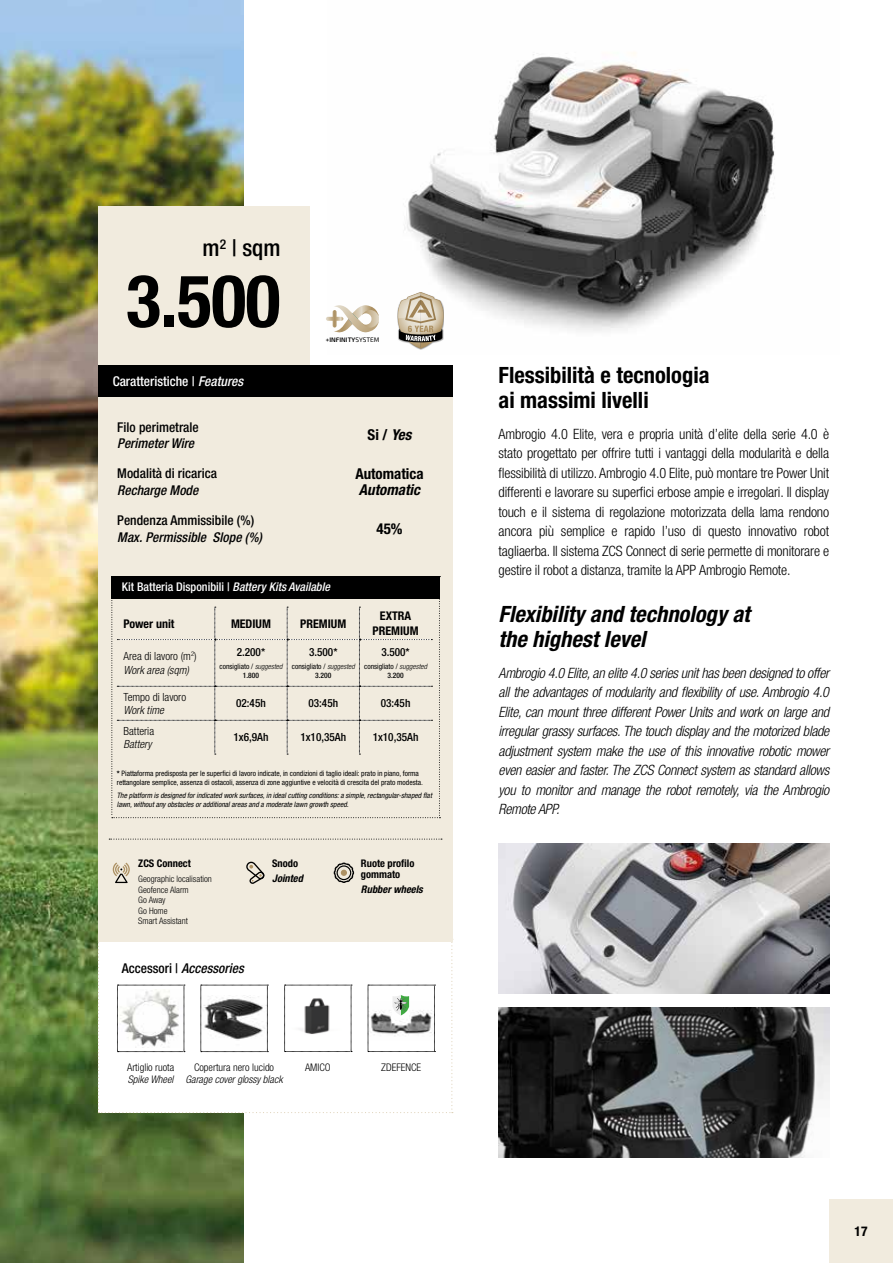
<style>
.page{position:relative;width:893px;height:1263px;background:#fff}
.page>*{position:absolute;margin:0;border:0;box-sizing:border-box;transform-origin:0 0}
.t1{font:700 condensed 72.9px "Helvetica Neue LT Pro";color:#000}
.t2{font:500 condensed 23.1px "Helvetica Neue LT Pro";color:#000}
.t3{font:italic 700 condensed 22.5px/25.5px "Helvetica Neue LT Pro";color:#000}
.t4{font:700 condensed 22.5px/25.5px "Helvetica Neue LT Pro";color:#000}
.t5{font:700 condensed 15px "Helvetica Neue LT Pro";color:#000}
.t6{font:italic 700 condensed 15px "Helvetica Neue LT Pro";color:#000}
.t7{font:300 condensed 14.25px/19.5px "Helvetica Neue LT Pro";letter-spacing:-.01em;color:#000;text-align:justify}
.t8{font:italic 300 condensed 14.25px/19.5px "Helvetica Neue LT Pro";letter-spacing:-.02em;color:#000;text-align:justify}
.t9{font:italic 500 condensed 13.5px "Helvetica Neue LT Pro";color:#000}
.t10{font:500 condensed 13.5px "Helvetica Neue LT Pro";color:#000}
.t11{font:500 condensed 13.5px "Helvetica Neue LT Pro";color:#fff}
.t12{font:700 condensed 13.5px "Helvetica Neue LT Pro";color:#000}
.t13{font:500 condensed 12px "Helvetica Neue LT Pro";color:#fff}
.t14{font:700 condensed 12px/14.4px "Helvetica Neue LT Pro";color:#000;text-align:center}
.t15{font:500 condensed 11.25px "Helvetica Neue LT Pro";color:#000}
.t16{font:300 condensed 11.25px/13.5px "Helvetica Neue LT Pro";color:#000}
.t17{font:italic 300 condensed 11.25px "Helvetica Neue LT Pro";color:#000}
.t18{font:300 condensed 10.5px "Helvetica Neue LT Pro";color:#000}
.t19{font:700 condensed 10.5px/10.5px "Helvetica Neue LT Pro";color:#000}
.t20{font:italic 300 condensed 10.5px "Helvetica Neue LT Pro";color:#000}
.t21{font:italic 700 condensed 10.5px "Helvetica Neue LT Pro";color:#000}
.t22{font:300 condensed 9px/10.5px "Helvetica Neue LT Pro";color:#000}
.t23{font:condensed 7.5px/9px "Helvetica Neue LT Pro";color:#000;text-align:center}
.t24{font:italic condensed 7.5px/9px "Helvetica Neue LT Pro";color:#000}
.t25{font:600 6.45px "Exo 2";color:#000}
.s1{font-style:italic}
.s2{font-weight:400}
.s3{font-weight:300;font-style:italic}
.s4{font-weight:500}
.s5{font-weight:700}
.s6{font-style:normal}
</style>
<div class="page">
<div style="left:829px;top:1199px;width:64px;height:64px;background:#f1ebde"></div>
<img style="left:404px;top:52px;width:371px;height:279px">
<img style="left:0;top:0;width:244px;height:1263px">
<svg style="left:326px;top:305px;width:53px;height:28px"></svg>
<svg style="left:397px;top:292px;width:49px;height:57px"></svg>
<div style="left:98px;top:206px;width:211px;height:160px;background:#f1ebde"></div>
<div style="left:98px;top:383px;width:354px;height:559px;background:#f1ebde"></div>
<div style="left:98px;top:365px;width:354px;height:31px;background:#000"></div>
<img style="left:499px;top:843px;width:330px;height:150px">
<img style="left:499px;top:1007px;width:330px;height:151px">
<svg style="left:98px;top:939px;width:355px;height:174px"></svg>
<svg style="left:109px;top:839px;width:333px;height:1px"></svg>
<svg style="left:113px;top:862px;width:17px;height:21px"></svg>
<svg style="left:246px;top:862px;width:18px;height:22px"></svg>
<svg style="left:334px;top:863px;width:20px;height:20px"></svg>
<svg style="left:111px;top:598px;width:329px;height:220px"></svg>
<div style="left:111px;top:576px;width:329px;height:22px;background:#000"></div>
<h2 class="t2" style="left:203px;top:234px;width:79px">m<sup>2</sup> | sqm</h2>
<h1 class="t1" style="left:126px;top:257px;width:156px">3.500</h1>
<p class="t11" style="left:113px;top:373px;width:132px">Caratteristiche | <span class="s1">Features</span></p>
<p class="t10" style="left:117px;top:419px;width:83px">Filo perimetrale</p>
<p class="t9" style="left:117px;top:435px;width:78px">Perimeter Wire</p>
<p class="t10" style="left:117px;top:465px;width:101px">Modalità di ricarica</p>
<p class="t9" style="left:117px;top:482px;width:83px">Recharge Mode</p>
<p class="t10" style="left:117px;top:512px;width:138px">Pendenza Ammissibile (%)</p>
<p class="t9" style="left:117px;top:529px;width:146px">Max. Permissible Slope (%)</p>
<p class="t25" style="left:326px;top:336px;width:55px">+INFINITY<span class="s2">SYSTEM</span></p>
<p class="t5" style="left:368px;top:426px;width:45px">Si / <span class="s1">Yes</span></p>
<p class="t5" style="left:355px;top:464px;width:70px">Automatica</p>
<p class="t6" style="left:359px;top:481px;width:63px">Automatic</p>
<p class="t5" style="left:376px;top:519px;width:28px">45%</p>
<p class="t13" style="left:122px;top:579px;width:210px">Kit Batteria Disponibili | <span class="s1">Battery Kits Available</span></p>
<p class="t14" style="left:123px;top:616px;width:53px">Power unit</p>
<p class="t14" style="left:231px;top:616px;width:41px">MEDIUM</p>
<p class="t14" style="left:300px;top:616px;width:47px">PREMIUM</p>
<p class="t14" style="left:373px;top:609px;width:47px">EXTRA<br>PREMIUM</p>
<p class="t16" style="left:123px;top:649px;width:75px">Area di lavoro (m<sup>2</sup>)<br><span class="s1">Work area (sqm)</span></p>
<p class="t15" style="left:237px;top:645px;width:30px">2.200*</p>
<p class="t15" style="left:309px;top:645px;width:30px">3.500*</p>
<p class="t23" style="left:292px;top:662px;width:64px">consigliato / <span class="s3">suggested<br></span><span class="s4">3.200</span></p>
<p class="t15" style="left:381px;top:645px;width:30px">3.500*</p>
<p class="t23" style="left:364px;top:662px;width:64px">consigliato / <span class="s3">suggested<br></span><span class="s4">3.200</span></p>
<p class="t23" style="left:220px;top:662px;width:64px">consigliato / <span class="s3">suggested<br></span><span class="s4">1.800</span></p>
<p class="t16" style="left:123px;top:690px;width:64px">Tempo di lavoro</p>
<p class="t17" style="left:123px;top:704px;width:42px">Work time</p>
<p class="t16" style="left:123px;top:724px;width:32px">Batteria</p>
<p class="t17" style="left:123px;top:738px;width:30px">Battery</p>
<p class="t15" style="left:236px;top:696px;width:31px">02:45h</p>
<p class="t15" style="left:308px;top:696px;width:31px">03:45h</p>
<p class="t15" style="left:381px;top:696px;width:31px">03:45h</p>
<p class="t15" style="left:234px;top:731px;width:36px">1x6,9Ah</p>
<p class="t15" style="left:300px;top:731px;width:47px">1x10,35Ah</p>
<p class="t15" style="left:373px;top:731px;width:47px">1x10,35Ah</p>
<p class="t23" style="left:117px;top:768px;width:308px;text-align:left"><span class="s5">*</span> Piattaforma predisposta per le superfici di lavoro indicate, in condizioni di taglio ideali: prato in piano, forma rettangolare semplice, assenza di ostacoli, assenza di zone aggiuntive e velocità di crescita del prato modesta.</p>
<p class="t24" style="left:117px;top:791px;width:317px">The platform is designed for indicated work surfaces, in ideal cutting conditions: a simple, rectangular-shaped flat lawn, without any obstacles or additional areas and a moderate lawn growth speed.</p>
<p class="t19" style="left:138px;top:858px;width:54px">ZCS Connect</p>
<p class="t22" style="left:138px;top:874px;width:75px">Geographic localisation<br>Geofence Alarm<br>Go Away<br>Go Home<br>Smart Assistant</p>
<p class="t9" style="left:122px;top:960px;width:123px"><span class="s6">Accessori |</span> Accessories</p>
<p class="t19" style="left:272px;top:858px;width:28px">Snodo</p>
<p class="t21" style="left:272px;top:872px;width:32px">Jointed</p>
<p class="t19" style="left:361px;top:858px;width:55px">Ruote profilo gommato</p>
<p class="t21" style="left:361px;top:883px;width:64px">Rubber wheels</p>
<p class="t18" style="left:127px;top:1061px;width:49px">Artiglio ruota</p>
<p class="t20" style="left:128px;top:1073px;width:47px">Spike Wheel</p>
<p class="t18" style="left:194px;top:1061px;width:82px">Copertura nero lucido</p>
<p class="t18" style="left:305px;top:1061px;width:27px">AMICO</p>
<p class="t20" style="left:186px;top:1073px;width:98px">Garage cover glossy black</p>
<p class="t18" style="left:381px;top:1061px;width:42px">ZDEFENCE</p>
<h3 class="t4" style="left:499px;top:362px;width:212px">Flessibilità e tecnologia ai massimi livelli</h3>
<p class="t7" style="left:499px;top:424px;width:332px">Ambrogio 4.0 Elite, vera e propria unità d’elite della serie 4.0 è stato progettato per offrire tutti i vantaggi della modularità e della flessibilità di utilizzo. Ambrogio 4.0 Elite, può montare tre Power Unit differenti e lavorare su superfici erbose ampie e irregolari. Il display touch e il sistema di regolazione motorizzata della lama rendono ancora più semplice e rapido l’uso di questo innovativo robot tagliaerba. Il sistema ZCS Connect di serie permette di monitorare e gestire il robot a distanza, tramite la APP Ambrogio Remote.</p>
<h3 class="t3" style="left:499px;top:601px;width:253px">Flexibility and technology at the highest level</h3>
<p class="t8" style="left:499px;top:663px;width:332px">Ambrogio 4.0 Elite, an elite 4.0 series unit has been designed to offer all the advantages of modularity and flexibility of use. Ambrogio 4.0<br>Elite, can mount three different Power Units and work on large and irregular grassy surfaces. The touch display and the motorized blade adjustment system make the use of this innovative robotic mower even easier and faster. The ZCS Connect system as standard allows you to monitor and manage the robot remotely, via the Ambrogio Remote APP.</p>
<p class="t12" style="left:855px;top:1223px;width:14px">17</p>
</div>
